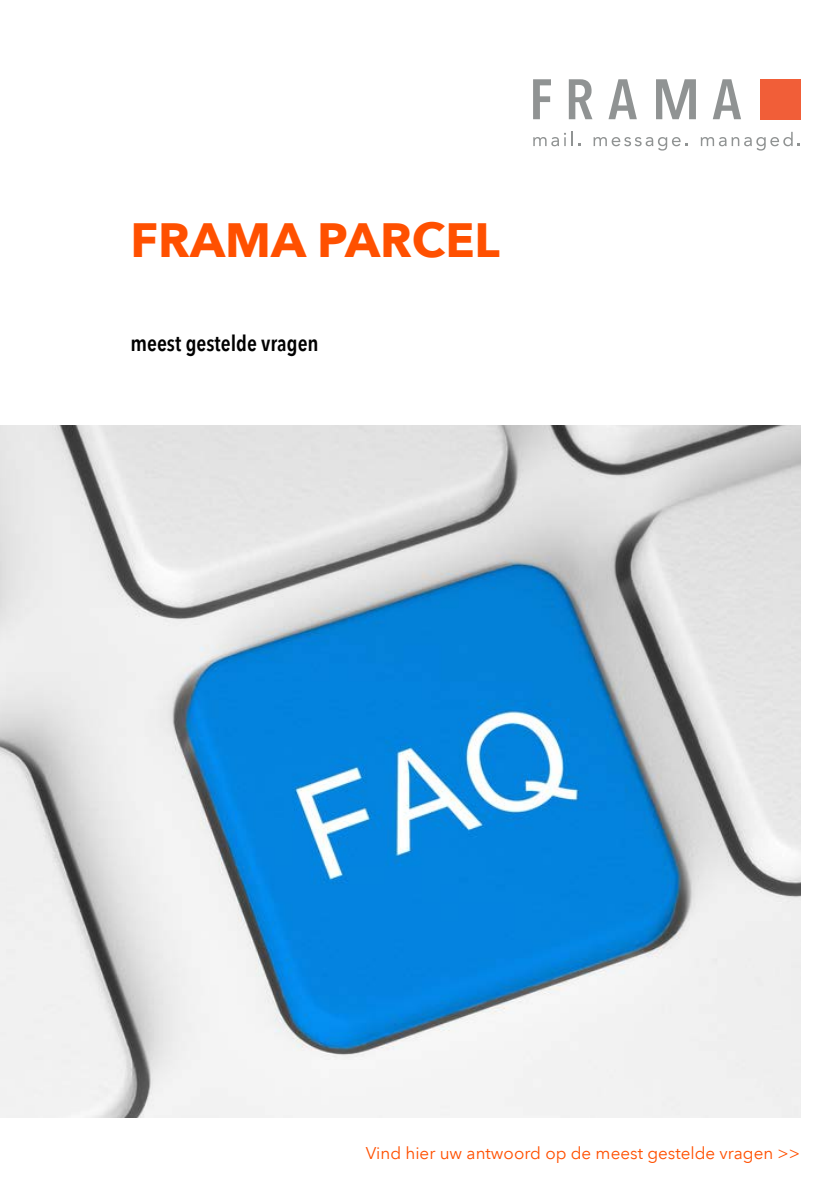
<style>
.page{position:relative;width:840px;height:1191px;background:#fff}
.page>*{position:absolute;margin:0;border:0;box-sizing:border-box;transform-origin:0 0}
.t1{font:700 48px "Avenir Next LT Pro";color:#ff5000}
.t2{font:600 condensed 22px "Avenir Next LT Pro";color:#000}
.t3{font:17px "Avenir Next LT Pro";color:#ff5000}
</style>
<div class="page">
<img style="left:0;top:425px;width:799px;height:692px">
<div style="left:759px;top:79px;width:40px;height:40px;background:#f15e38"></div>
<svg style="left:533px;top:79px;width:17px;height:40px"></svg>
<svg style="left:568px;top:79px;width:24px;height:40px"></svg>
<svg style="left:608px;top:79px;width:28px;height:40px"></svg>
<svg style="left:713px;top:79px;width:27px;height:40px"></svg>
<svg style="left:656px;top:79px;width:39px;height:40px"></svg>
<svg style="left:533px;top:133px;width:32px;height:13px"></svg>
<svg style="left:571px;top:132px;width:1px;height:14px"></svg>
<svg style="left:593px;top:137px;width:94px;height:14px"></svg>
<svg style="left:700px;top:132px;width:99px;height:19px"></svg>
<h1 class="t1" style="left:130px;top:211px;width:370px">FRAMA PARCEL</h1>
<p class="t2" style="left:130px;top:330px;width:189px">meest gestelde vragen</p>
<p class="t3" style="left:366px;top:1142px;width:435px">Vind hier uw antwoord op de meest gestelde vragen &gt;&gt;</p>
</div>
